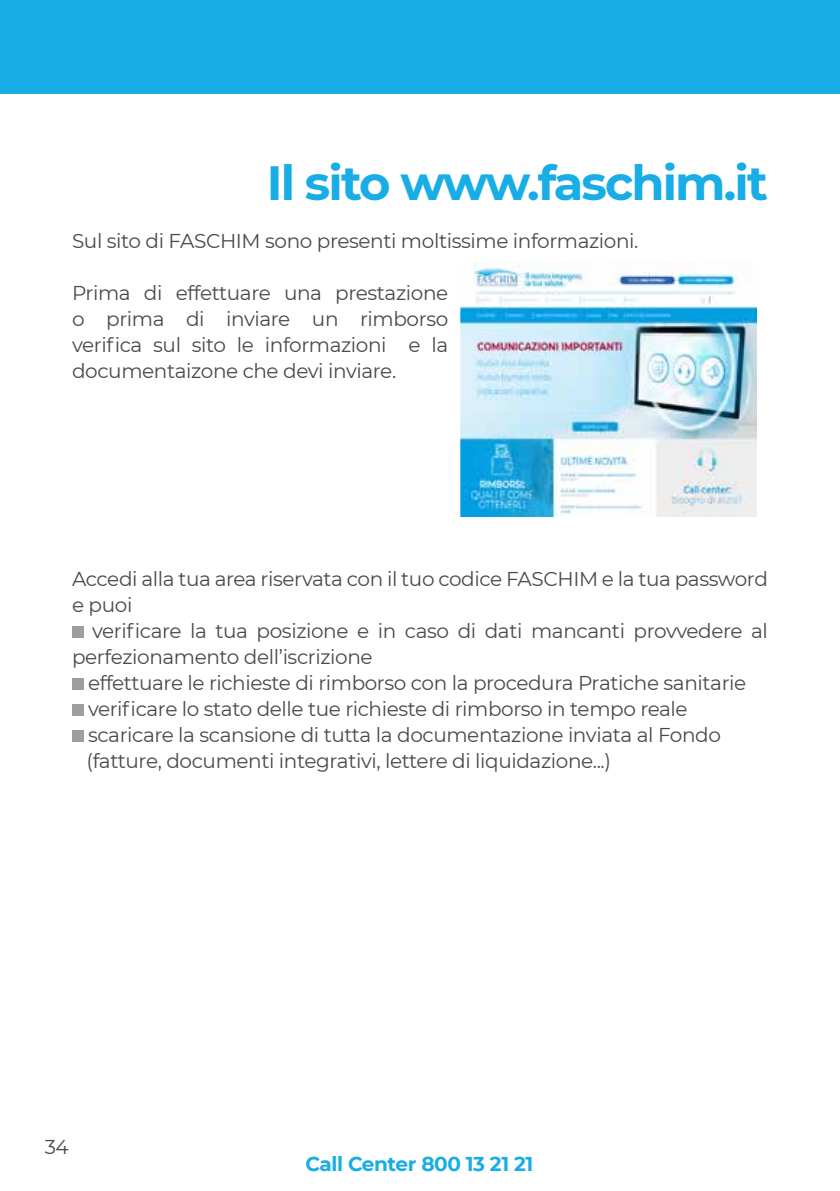
<style>
.page{position:relative;width:840px;height:1191px;background:#fff}
.page>*{position:absolute;margin:0;border:0;box-sizing:border-box;transform-origin:0 0}
.t1{font:700 48px "Montserrat";letter-spacing:-.04em;color:#18ade5}
.t2{font:20px/26px "Montserrat";letter-spacing:-.02em;color:#4a4a49}
.t3{font:700 20px "Montserrat";letter-spacing:-.02em;color:#18ade5}
</style>
<div class="page">
<div style="left:0;top:0;width:839px;height:94px;background:#18ade5"></div>
<div style="left:72px;top:626px;width:11px;height:12px;background:#9e9e9d"></div>
<div style="left:72px;top:678px;width:11px;height:12px;background:#9e9e9d"></div>
<div style="left:72px;top:704px;width:11px;height:12px;background:#9e9e9d"></div>
<div style="left:72px;top:730px;width:11px;height:12px;background:#9e9e9d"></div>
<img style="left:461px;top:262px;width:295px;height:254px">
<h1 class="t1" style="left:267px;top:148px;width:502px">Il sito www.faschim.it</h1>
<p class="t2" style="left:72px;top:227px;width:567px">Sul sito di FASCHIM sono presenti moltissime informazioni.</p>
<p class="t2" style="left:72px;top:279px;width:377px;text-align:justify">Prima di effettuare una prestazione o prima di inviare un rimborso verifica sul sito le informazioni e la documentaizone che devi inviare.</p>
<p class="t2" style="left:72px;top:565px;width:697px">Accedi alla tua area riservata con il tuo codice FASCHIM e la tua password e puoi</p>
<p class="t2" style="left:72px;top:617px;width:697px;text-indent:20px">verificare la tua posizione e in caso di dati mancanti provvedere al perfezionamento dell’iscrizione</p>
<p class="t2" style="left:87px;top:669px;width:660px">effettuare le richieste di rimborso con la procedura Pratiche sanitarie verificare lo stato delle tue richieste di rimborso in tempo reale scaricare la scansione di tutta la documentazione inviata al Fondo (fatture, documenti integrativi, lettere di liquidazione...)</p>
<p class="t2" style="left:45px;top:1133px;width:26px">34</p>
<p class="t3" style="left:305px;top:1149px;width:229px">Call Center 800 13 21 21</p>
</div>
